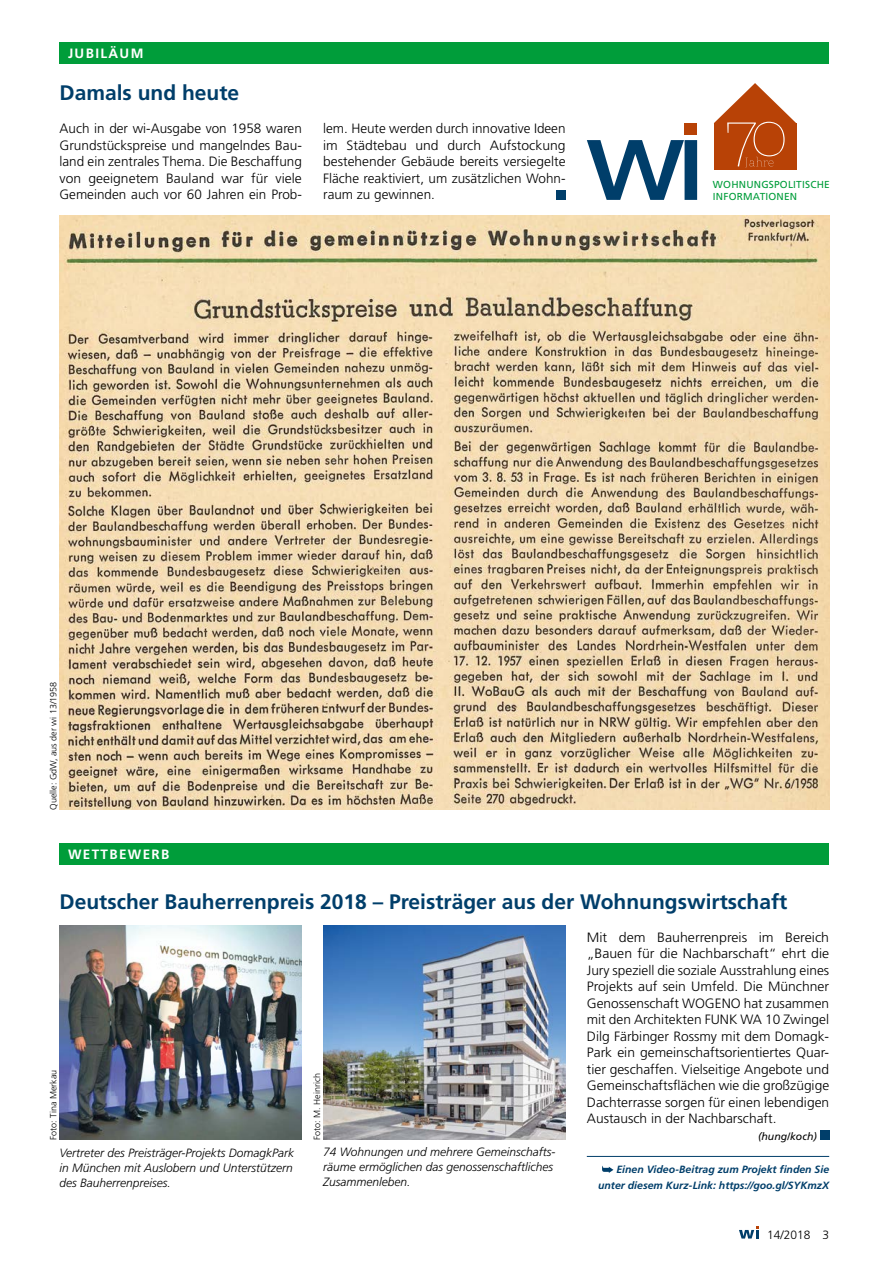
<style>
.page{position:relative;width:893px;height:1263px;background:#fff}
.page>*{position:absolute;margin:0;border:0;box-sizing:border-box;transform-origin:0 0}
.t1{font:700 21px "Frutiger";color:#003e6a}
.t2{font:300 13.5px/16.5px "Frutiger";color:#000;text-align:justify;scale:1.05 1}
.t3{font:300 13.5px/16.5px "Frutiger";color:#000;text-align:justify}
.t4{font:700 13.5px "Frutiger";letter-spacing:.1em;color:#fff}
.t5{font:italic 300 12px/15px "Frutiger";color:#000;text-align:justify}
.t6{font:300 12px "Frutiger";color:#000}
.t7{font:italic 700 10.5px/16.5px "Frutiger";color:#003e6a;text-align:right}
.t8{font:italic 10.5px "Frutiger";color:#000}
.t9{font:10.05px/12.1px "Frutiger";letter-spacing:.02em;color:#009d3a}
.t10{font:300 9px "Frutiger";color:#000}
</style>
<div class="page">
<div style="left:60px;top:43px;width:769px;height:21px;background:#009d3a"></div>
<div style="left:556px;top:190px;width:10px;height:9px;background:#003e6a"></div>
<img style="left:60px;top:216px;width:769px;height:594px">
<div style="left:60px;top:843px;width:769px;height:21px;background:#009d3a"></div>
<hr style="left:587px;top:1156px;width:242px;height:1px;background:#003e6a">
<div style="left:820px;top:1130px;width:9px;height:10px;background:#003e6a"></div>
<svg style="left:602px;top:1166px;width:11px;height:7px"></svg>
<img style="left:323px;top:925px;width:243px;height:215px">
<img style="left:60px;top:925px;width:242px;height:215px">
<svg style="left:587px;top:140px;width:110px;height:60px"></svg>
<div style="left:685px;top:123px;width:12px;height:12px;background:#b84206"></div>
<div style="left:714px;top:123px;width:82px;height:47px;background:#b84206"></div>
<svg style="left:714px;top:83px;width:82px;height:85px"></svg>
<svg style="left:739px;top:1226px;width:20px;height:12px"></svg>
<p class="t4" style="left:68px;top:46px;width:77px">JUBILÄUM</p>
<h1 class="t1" style="left:60px;top:81px;width:181px">Damals und heute</h1>
<p class="t3" style="left:60px;top:121px;width:244px">Auch in der wi-Ausgabe von 1958 waren Grundstückspreise und mangelndes Bau&shy;land ein zentrales Thema. Die Beschaffung von geeignetem Bauland war für viele Gemeinden auch vor 60 Jahren ein Prob-</p>
<p class="t3" style="left:323px;top:121px;width:244px">lem. Heute werden durch innovative Ideen im Städtebau und durch Aufstockung bestehender Gebäude bereits versiegelte Fläche reaktiviert, um zusätzlichen Wohn&shy;raum zu gewinnen.</p>
<p class="t9" style="left:713px;top:178px;width:118px">WOHNUNGSPOLITISCHE<br>INFORMATIONEN</p>
<p class="t10" style="left:48px;top:810px;width:130px;rotate:-90deg">Quelle: GdW, aus der wi 13/1958</p>
<p class="t4" style="left:68px;top:846px;width:103px">WETTBEWERB</p>
<h1 class="t1" style="left:60px;top:889px;width:729px">Deutscher Bauherrenpreis 2018 – Preisträger aus der Wohnungswirtschaft</h1>
<p class="t2" style="left:587px;top:929px;width:232px">Mit dem Bauherrenpreis im Bereich „Bauen für die Nachbarschaft“ ehrt die Jury speziell die soziale Ausstrahlung eines Projekts auf sein Umfeld. Die Münchner Genossenschaft WOGENO hat zusammen mit den Architekten FUNK WA 10 Zwingel Dilg Färbinger Rossmy mit dem Domagk-Park ein gemeinschaftsorientiertes Quar&shy;tier geschaffen. Vielseitige Angebote und Gemeinschaftsflächen wie die großzügige Dachterrasse sorgen für einen lebendigen Austausch in der Nachbarschaft.</p>
<p class="t8" style="left:758px;top:1130px;width:60px">(hung/koch)</p>
<p class="t7" style="left:598px;top:1161px;width:233px">Einen Video-Beitrag zum Projekt finden Sie unter diesem Kurz-Link: https://goo.gl/SYKmzX</p>
<p class="t10" style="left:48px;top:1140px;width:72px;rotate:-90deg">Foto: Tina Merkau</p>
<p class="t10" style="left:312px;top:1140px;width:68px;rotate:-90deg">Foto: M. Heinrich</p>
<p class="t5" style="left:60px;top:1145px;width:236px">Vertreter des Preisträger-Projekts DomagkPark in München mit Auslobern und Unterstützern des Bauherrenpreises.</p>
<p class="t5" style="left:323px;top:1144px;width:234px;text-align:left">74 Wohnungen und mehrere Gemeinschafts&shy;räume ermöglichen das genossenschaftliches<br>Zusammenleben.</p>
<p class="t6" style="left:767px;top:1227px;width:64px">14/2018 3</p>
</div>
